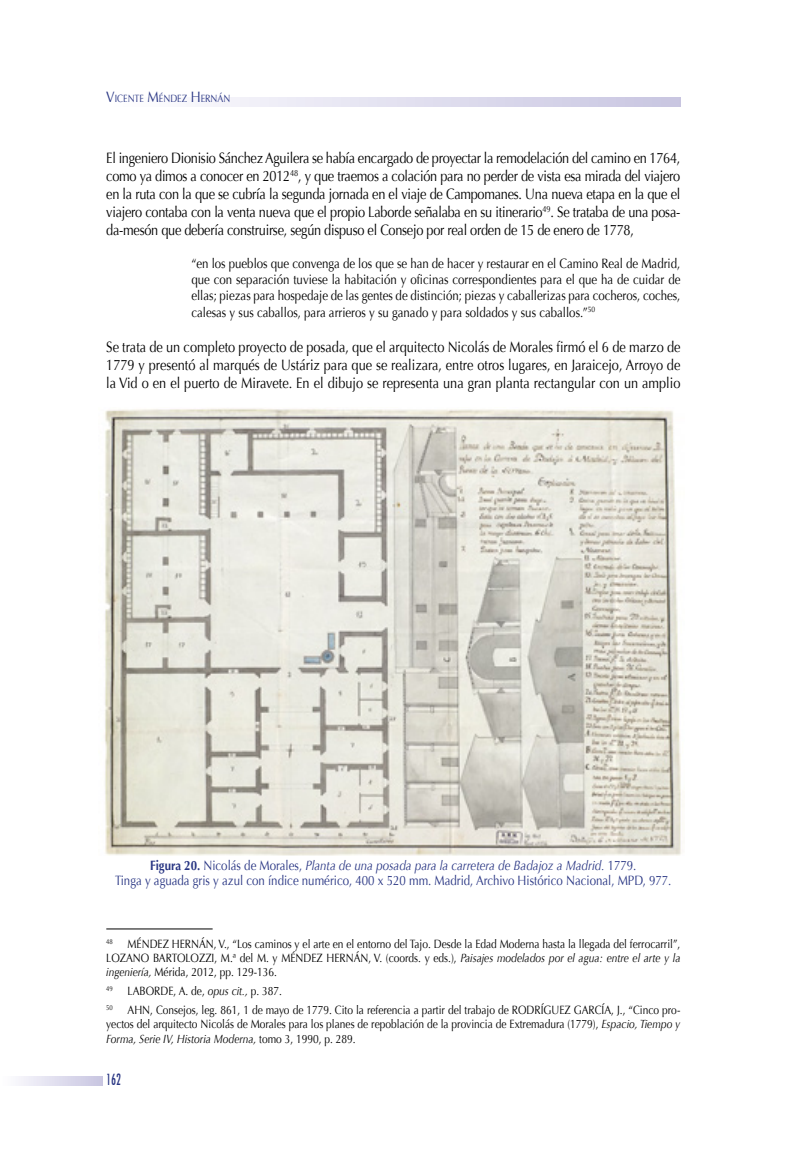
<style>
.page{position:relative;width:808px;height:1149px;background:#fff}
.page>*{position:absolute;margin:0;border:0;box-sizing:border-box;transform-origin:0 0}
.t1{font:condensed 18px "Tw Cen";color:#283583;scale:.75 1}
.t2{font:15px/18px "Optima";letter-spacing:-.015em;color:#000;text-align:justify;scale:.85 1}
.t3{font:13.5px/16.2px "Optima";color:#000;text-align:justify;scale:.85 1}
.t4{font:13.5px/15px "Optima";color:#283583;text-align:center;scale:.85 1}
.t5{font:12px/14.4px "Optima";color:#000;scale:.85 1}
.t6{font:10.5px "Optima";color:#283583;scale:.85 1}
.s1{font-size:15px}
.s2{font-weight:700}
.s3{font-style:italic}
</style>
<div class="page">
<svg style="left:213px;top:98px;width:467px;height:8px;background:#dedced"></svg>
<svg style="left:19px;top:1076px;width:83px;height:8px"></svg>
<hr style="left:106px;top:928px;width:107px;height:1px;background:#000">
<img style="left:105px;top:408px;width:576px;height:447px">
<p class="t6" style="left:106px;top:92px;width:148px"><span class="s1">V</span>ICENTE <span class="s1">M</span>ÉNDEZ <span class="s1">H</span>ERNÁN</p>
<p class="t2" style="left:106px;top:149px;width:677px">El ingeniero Dionisio Sánchez Aguilera se había encargado de proyectar la remodelación del camino en 1764, como ya dimos a conocer en 2012<sup>48</sup>, y que traemos a colación para no perder de vista esa mirada del viajero en la ruta con la que se cubría la segunda jornada en el viaje de Campomanes. Una nueva etapa en la que el viajero contaba con la venta nueva que el propio Laborde señalaba en su itinerario<sup>49</sup>. Se trataba de una posa&shy;da-mesón que debería construirse, según dispuso el Consejo por real orden de 15 de enero de 1778,</p>
<p class="t3" style="left:191px;top:255px;width:577px">“en los pueblos que convenga de los que se han de hacer y restaurar en el Camino Real de Madrid, que con separación tuviese la habitación y oficinas correspondientes para el que ha de cuidar de ellas; piezas para hospedaje de las gentes de distinción; piezas y caballerizas para cocheros, coches, calesas y sus caballos, para arrieros y su ganado y para soldados y sus caballos.”<sup>50</sup></p>
<p class="t2" style="left:106px;top:338px;width:677px">Se trata de un completo proyecto de posada, que el arquitecto Nicolás de Morales firmó el 6 de marzo de 1779 y presentó al marqués de Ustáriz para que se realizara, entre otros lugares, en Jaraicejo, Arroyo de la Vid o en el puerto de Miravete. En el dibujo se representa una gran planta rectangular con un amplio</p>
<p class="t4" style="left:115px;top:858px;width:656px"><span class="s2">Figura 20.</span> Nicolás de Morales, <span class="s3">Planta de una posada para la carretera de Badajoz a Madrid.</span> 1779.<br>Tinga y aguada gris y azul con índice numérico, 400 x 520 mm. Madrid, Archivo Histórico Nacional, MPD, 977.</p>
<p class="t5" style="left:106px;top:936px;width:677px;text-align:justify"><sup>48</sup> MÉNDEZ HERNÁN, V., “Los caminos y el arte en el entorno del Tajo. Desde la Edad Moderna hasta la llegada del ferrocarril”, LOZANO BARTOLOZZI, M.ª del M. y MÉNDEZ HERNÁN, V. (coords. y eds.), <span class="s3">Paisajes modelados por el agua: entre el arte y la ingeniería,</span> Mérida, 2012, pp. 129-136.</p>
<p class="t5" style="left:106px;top:981px;width:677px;line-height:18.6px"><sup>49</sup> LABORDE, A. de, <span class="s3">opus cit.,</span> p. 387.<br><sup>50</sup> AHN, Consejos, leg. 861, 1 de mayo de 1779. Cito la referencia a partir del trabajo de RODRÍGUEZ GARCÍA, J., “Cinco pro-</p>
<p class="t5" style="left:106px;top:1016px;width:677px">yectos del arquitecto Nicolás de Morales para los planes de repoblación de la provincia de Extremadura (1779), <span class="s3">Espacio, Tiempo y<br>Forma, Serie IV, Historia Moderna,</span> tomo 3, 1990, p. 289.</p>
<p class="t1" style="left:106px;top:1068px;width:21px">162</p>
</div>
